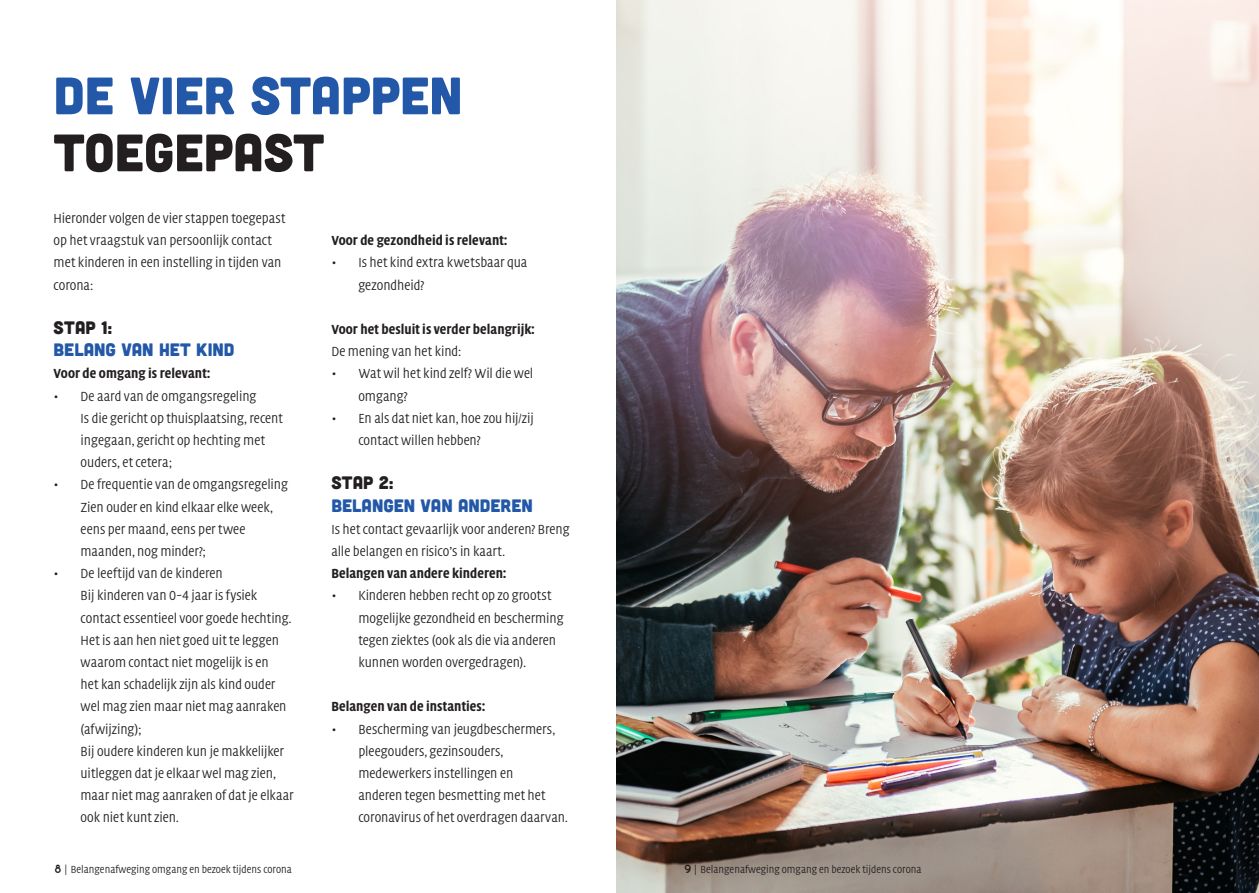
<style>
.page{position:relative;width:1259px;height:893px;background:#fff}
.page>*{position:absolute;margin:0;border:0;box-sizing:border-box;transform-origin:0 0}
.KO_hoofdkop{font:52.5px/57px "Cubano";color:#2258a7}
.KO_Paragraaf{font:18px "Cubano";color:#2258a7}
.KO_Paragraaf-2{font:18px "Cubano";letter-spacing:.01em;color:#231f20}
._03_KOM_-_Broodtekst{font:300 13.5px/22.2px "Quadraat OT Head";color:#231f20}
._03_KOM_-_Broodtekst-2{font:700 13.5px "Quadraat OT Head";color:#231f20}
.KO_Paragraaf-3{font:700 13.5px "Quadraat OT Head";letter-spacing:.005em;color:#231f20}
.t1{font:300 10.5px "Quadraat OT Head";color:#231f20}
.s1{color:#231f20}
.s2{font-family:"Quicksand";font-weight:700;font-size:12px}
.s3{font-weight:700}
</style>
<div class="page">
<img style="left:617px;top:0;width:642px;height:893px">
<p class="KO_hoofdkop" style="left:54px;top:65px;width:410px">DE VIER STAPPEN<br><span class="s1">TOEGEPAST</span></p>
<p class="_03_KOM_-_Broodtekst" style="left:54px;top:208px;width:233px">Hieronder volgen de vier stappen toegepast op het vraagstuk van persoonlijk contact met kinderen in een instelling in tijden van corona:</p>
<p class="KO_Paragraaf-2" style="left:54px;top:316px;width:60px">STAP 1:</p>
<p class="KO_Paragraaf" style="left:54px;top:338px;width:182px">BELANG VAN HET KIND</p>
<p class="KO_Paragraaf-3" style="left:54px;top:366px;width:158px">Voor de omgang is relevant:</p>
<p class="_03_KOM_-_Broodtekst" style="left:81px;top:385px;width:204px;text-indent:-27px">• De aard van de omgangsregeling<br>Is die gericht op thuisplaatsing, recent ingegaan, gericht op hechting met ouders, et cetera;</p>
<p class="_03_KOM_-_Broodtekst" style="left:81px;top:474px;width:209px;text-indent:-27px">• De frequentie van de omgangsregeling<br>Zien ouder en kind elkaar elke week, eens per maand, eens per twee maanden, nog minder?;</p>
<p class="_03_KOM_-_Broodtekst" style="left:81px;top:563px;width:214px;text-indent:-27px">• De leeftijd van de kinderen<br>Bij kinderen van 0-4 jaar is fysiek contact essentieel voor goede hechting.<br>Het is aan hen niet goed uit te leggen waarom contact niet mogelijk is en<br>het kan schadelijk zijn als kind ouder wel mag zien maar niet mag aanraken (afwijzing);<br>Bij oudere kinderen kun je makkelijker uitleggen dat je elkaar wel mag zien, maar niet mag aanraken of dat je elkaar ook niet kunt zien.</p>
<p class="t1" style="left:55px;top:863px;width:239px"><span class="s2">8</span> | Belangenafweging omgang en bezoek tijdens corona</p>
<p class="_03_KOM_-_Broodtekst-2" style="left:331px;top:233px;width:177px">Voor de gezondheid is relevant:</p>
<p class="_03_KOM_-_Broodtekst" style="left:358px;top:252px;width:170px;text-indent:-27px">• Is het kind extra kwetsbaar qua gezondheid?</p>
<p class="_03_KOM_-_Broodtekst-2" style="left:331px;top:322px;width:205px">Voor het besluit is verder belangrijk:</p>
<p class="_03_KOM_-_Broodtekst" style="left:331px;top:341px;width:131px">De mening van het kind:</p>
<p class="_03_KOM_-_Broodtekst" style="left:358px;top:363px;width:176px;text-indent:-27px">• Wat wil het kind zelf? Wil die wel omgang?</p>
<p class="_03_KOM_-_Broodtekst" style="left:358px;top:407px;width:177px;text-indent:-27px">• En als dat niet kan, hoe zou hij/zij contact willen hebben?</p>
<p class="KO_Paragraaf-2" style="left:331px;top:471px;width:64px">STAP 2:</p>
<p class="KO_Paragraaf" style="left:331px;top:494px;width:203px">BELANGEN VAN ANDEREN</p>
<p class="_03_KOM_-_Broodtekst" style="left:331px;top:518px;width:240px">Is het contact gevaarlijk voor anderen? Breng alle belangen en risico’s in kaart.<br><span class="s3">Belangen van andere kinderen:</span></p>
<p class="_03_KOM_-_Broodtekst" style="left:358px;top:585px;width:207px;text-indent:-27px">• Kinderen hebben recht op zo grootst mogelijke gezondheid en bescherming tegen ziektes (ook als die via anderen kunnen worden overgedragen).</p>
<p class="_03_KOM_-_Broodtekst-2" style="left:331px;top:699px;width:155px">Belangen van de instanties:</p>
<p class="_03_KOM_-_Broodtekst" style="left:358px;top:718px;width:211px;text-indent:-27px">• Bescherming van jeugdbeschermers, pleegouders, gezinsouders, medewerkers instellingen en<br>anderen tegen besmetting met het coronavirus of het overdragen daarvan.</p>
<p class="t1" style="left:684px;top:863px;width:239px"><span class="s2">9</span> | Belangenafweging omgang en bezoek tijdens corona</p>
</div>
